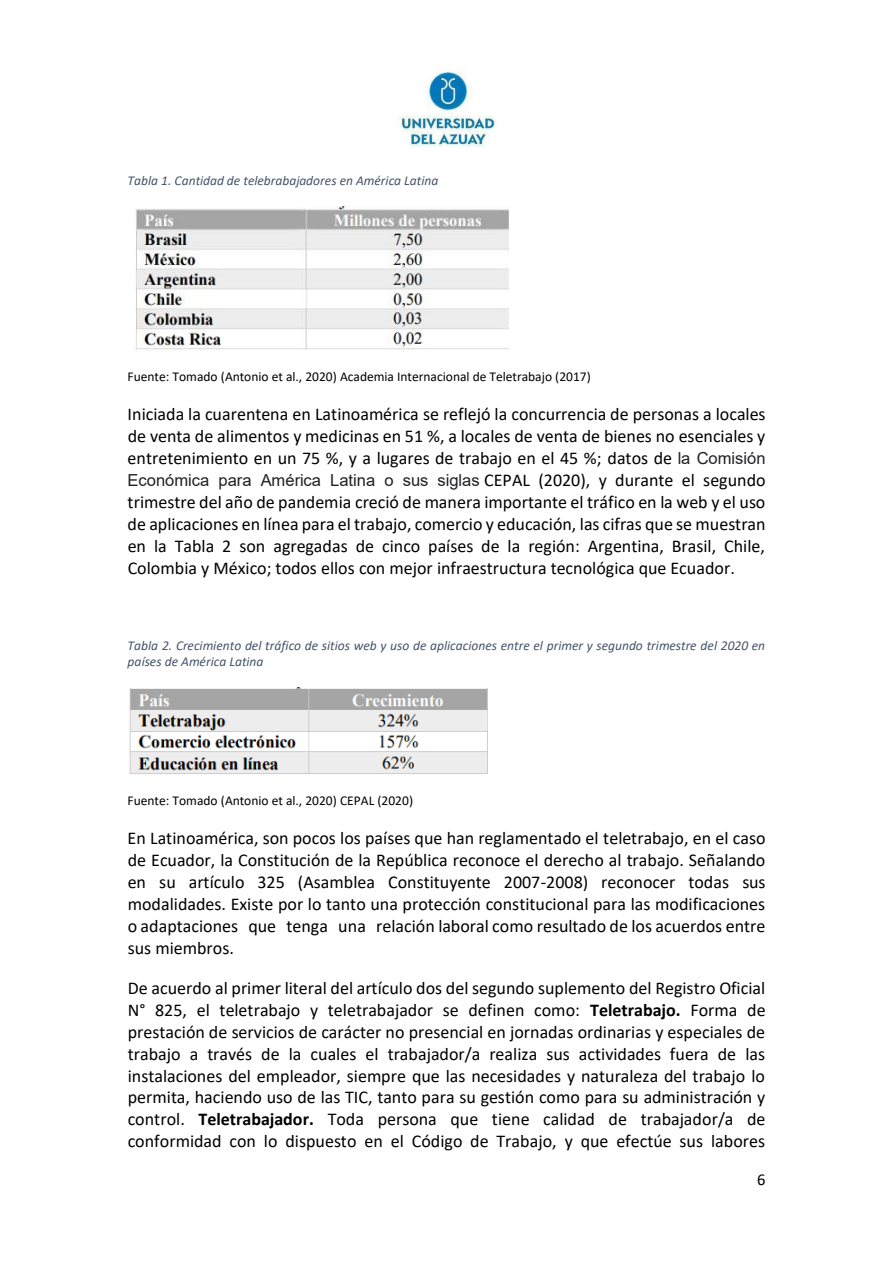
<style>
.page{position:relative;width:893px;height:1263px;background:#fff}
.page>*{position:absolute;margin:0;border:0;box-sizing:border-box;transform-origin:0 0}
.t1{font:18px/21.9px "Calibri";color:#000;text-align:justify}
.t2{font:16.5px "Arial";color:#202124}
.t3{font:16.5px "Calibri";color:#000}
.t4{font:italic 13.5px/16.6px "Calibri";color:#44546a}
.t5{font:13.5px "Calibri";color:#000}
.s1{font-family:"Arial";font-size:16.5px;color:#202124}
.s2{font-family:"Calibri";font-size:18px;color:#000}
.s3{font-weight:700}
</style>
<div class="page">
<img style="left:400px;top:69px;width:97px;height:78px">
<img style="left:134px;top:206px;width:376px;height:144px">
<img style="left:129px;top:688px;width:359px;height:86px">
<p class="t4" style="left:128px;top:172px;width:312px">Tabla 1. Cantidad de telebrabajadores en América Latina</p>
<p class="t5" style="left:128px;top:368px;width:465px">Fuente: Tomado (Antonio et al., 2020) Academia Internacional de Teletrabajo (2017)</p>
<p class="t1" style="left:128px;top:403px;width:640px">Iniciada la cuarentena en Latinoamérica se reflejó la concurrencia de personas a locales de venta de alimentos y medicinas en 51 %, a locales de venta de bienes no esenciales y entretenimiento en un 75 %, y a lugares de trabajo en el 45 %; datos de <span class="s1">la Comisión</span></p>
<p class="t2" style="left:128px;top:469px;width:640px">Económica para América Latina o sus siglas <span class="s2">CEPAL (2020), y durante el segundo</span></p>
<p class="t1" style="left:128px;top:490px;width:640px">trimestre del año de pandemia creció de manera importante el tráfico en la web y el uso de aplicaciones en línea para el trabajo, comercio y educación, las cifras que se muestran en la Tabla 2 son agregadas de cinco países de la región: Argentina, Brasil, Chile, Colombia y México; todos ellos con mejor infraestructura tecnológica que Ecuador.</p>
<p class="t4" style="left:128px;top:636px;width:639px">Tabla 2. Crecimiento del tráfico de sitios web y uso de aplicaciones entre el primer y segundo trimestre del 2020 en países de América Latina</p>
<p class="t5" style="left:128px;top:791px;width:287px">Fuente: Tomado (Antonio et al., 2020) CEPAL (2020)</p>
<p class="t1" style="left:128px;top:826px;width:639px">En Latinoamérica, son pocos los países que han reglamentado el teletrabajo, en el caso de Ecuador, la Constitución de la República reconoce el derecho al trabajo. Señalando en su artículo 325 (Asamblea Constituyente 2007-2008) reconocer todas sus modalidades. Existe por lo tanto una protección constitucional para las modificaciones o adaptaciones que tenga una relación laboral como resultado de los acuerdos entre sus miembros.</p>
<p class="t1" style="left:128px;top:976px;width:640px">De acuerdo al primer literal del artículo dos del segundo suplemento del Registro Oficial N° 825, el teletrabajo y teletrabajador se definen como: <span class="s3">Teletrabajo.</span> Forma de prestación de servicios de carácter no presencial en jornadas ordinarias y especiales de trabajo a través de la cuales el trabajador/a realiza sus actividades fuera de las instalaciones del empleador, siempre que las necesidades y naturaleza del trabajo lo permita, haciendo uso de las TIC, tanto para su gestión como para su administración y control. <span class="s3">Teletrabajador.</span> Toda persona que tiene calidad de trabajador/a de conformidad con lo dispuesto en el Código de Trabajo, y que efectúe sus labores</p>
<p class="t3" style="left:757px;top:1168px;width:10px">6</p>
</div>
